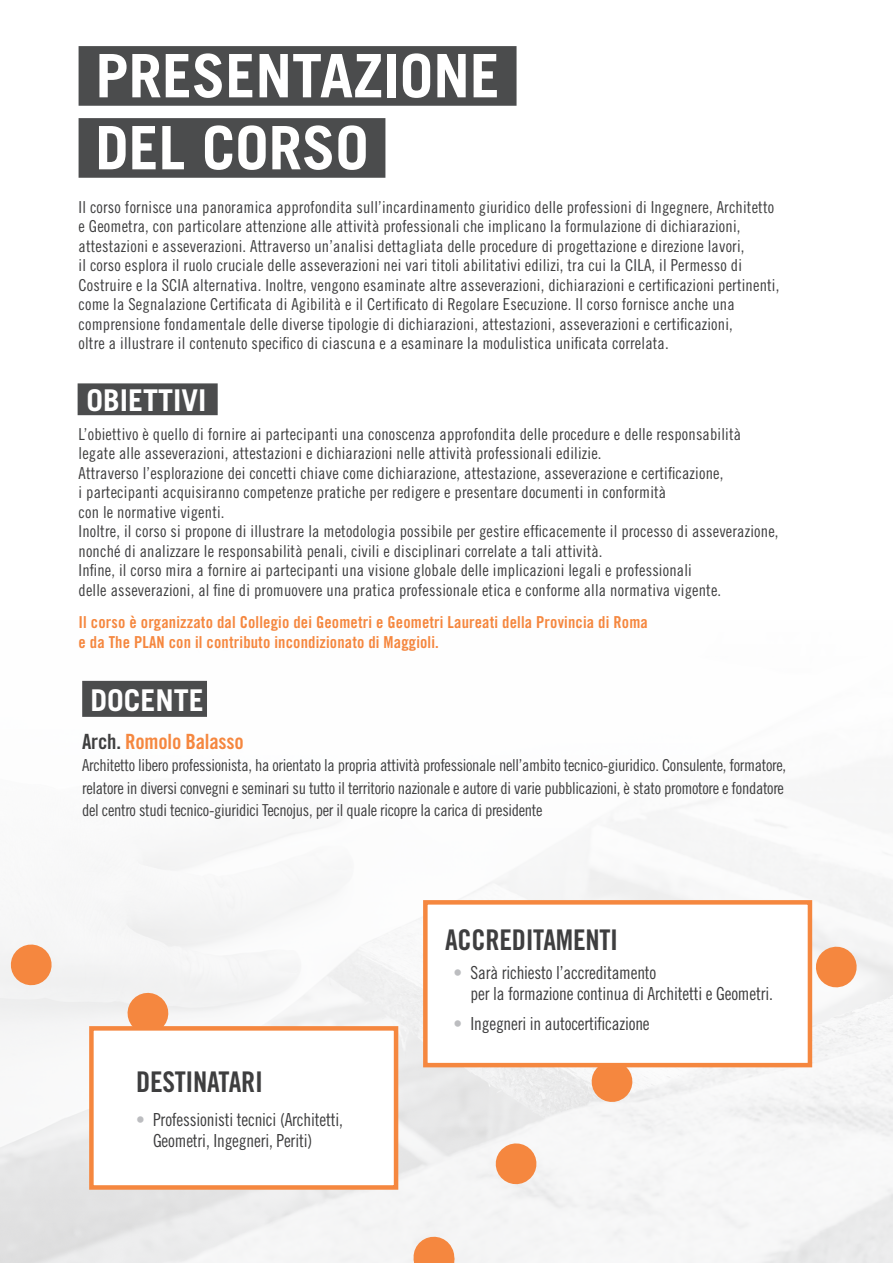
<style>
.page{position:relative;width:893px;height:1263px;background:#fff}
.page>*{position:absolute;margin:0;border:0;box-sizing:border-box;transform-origin:0 0}
.t1{font:700 60px/72px "Trade Gothic LT Std";color:#fff}
.t2{font:700 30px "Trade Gothic LT Std";color:#fff}
.t3{font:28.5px "Trade Gothic LT Std Bd Cn 20";letter-spacing:-.01em;color:#3e3e3f}
.t4{font:21px "Trade Gothic LT Std Bd Cn 20";letter-spacing:-.01em;color:#f5873f}
.t5{font:18px/21px "Trade Gothic LT Std Cn 18";letter-spacing:-.01em;color:#3e3e3f}
.t6{font:16.5px/19.5px "Trade Gothic LT Std Cn 18";letter-spacing:.01em;color:#3e3e3f}
.t7{font:16.5px/22.5px "Trade Gothic LT Std Cn 18";letter-spacing:-.02em;color:#3e3e3f}
.t8{font:16.5px/19.5px "Trade Gothic LT Std Bd Cn 20";letter-spacing:.01em;color:#f5873f}
.s1{color:#3e3e3f}
.s2{color:#bcbdc0}
</style>
<div class="page">
<img style="left:77px;top:46px;width:816px;height:845px">
<div style="left:82px;top:681px;width:125px;height:36px;background:#4b4c4d"></div>
<svg style="left:0;top:885px;width:624px;height:378px"></svg>
<hr style="left:0;top:906px;width:1px;height:40px;background:#f5873f">
<svg style="left:240px;top:891px;width:653px;height:372px"></svg>
<hr style="left:892px;top:907px;width:1px;height:41px;background:#f5873f">
<div style="left:423px;top:900px;width:389px;height:167px;background:#fff;border:4px solid #f5873f"></div>
<div style="left:89px;top:1026px;width:309px;height:164px;background:#fff;border:4px solid #f5873f"></div>
<h1 class="t1" style="left:95px;top:39px;width:406px">PRESENTAZIONE<br>DEL CORSO</h1>
<p class="t6" style="left:79px;top:197px;width:702px">Il corso fornisce una panoramica approfondita sull’incardinamento giuridico delle professioni di Ingegnere, Architetto e Geometra, con particolare attenzione alle attività professionali che implicano la formulazione di dichiarazioni, attestazioni e asseverazioni. Attraverso un’analisi dettagliata delle procedure di progettazione e direzione lavori,<br>il corso esplora il ruolo cruciale delle asseverazioni nei vari titoli abilitativi edilizi, tra cui la CILA, il Permesso di Costruire e la SCIA alternativa. Inoltre, vengono esaminate altre asseverazioni, dichiarazioni e certificazioni pertinenti, come la Segnalazione Certificata di Agibilità e il Certificato di Regolare Esecuzione. Il corso fornisce anche una comprensione fondamentale delle diverse tipologie di dichiarazioni, attestazioni, asseverazioni e certificazioni,<br>oltre a illustrare il contenuto specifico di ciascuna e a esaminare la modulistica unificata correlata.</p>
<h2 class="t2" style="left:86px;top:382px;width:122px">OBIETTIVI</h2>
<p class="t6" style="left:79px;top:424px;width:701px">L’obiettivo è quello di fornire ai partecipanti una conoscenza approfondita delle procedure e delle responsabilità legate alle asseverazioni, attestazioni e dichiarazioni nelle attività professionali edilizie.<br>Attraverso l’esplorazione dei concetti chiave come dichiarazione, attestazione, asseverazione e certificazione,<br>i partecipanti acquisiranno competenze pratiche per redigere e presentare documenti in conformità<br>con le normative vigenti.<br>Inoltre, il corso si propone di illustrare la metodologia possibile per gestire efficacemente il processo di asseverazione, nonché di analizzare le responsabilità penali, civili e disciplinari correlate a tali attività.<br>Infine, il corso mira a fornire ai partecipanti una visione globale delle implicazioni legali e professionali<br>delle asseverazioni, al fine di promuovere una pratica professionale etica e conforme alla normativa vigente.</p>
<p class="t8" style="left:79px;top:612px;width:571px">Il corso è organizzato dal Collegio dei Geometri e Geometri Laureati della Provincia di Roma e da The PLAN con il contributo incondizionato di Maggioli.</p>
<h2 class="t2" style="left:91px;top:682px;width:115px">DOCENTE</h2>
<p class="t4" style="left:82px;top:728px;width:163px"><span class="s1">Arch.</span> Romolo Balasso</p>
<p class="t7" style="left:82px;top:754px;width:705px">Architetto libero professionista, ha orientato la propria attività professionale nell’ambito tecnico-giuridico. Consulente, formatore, relatore in diversi convegni e seminari su tutto il territorio nazionale e autore di varie pubblicazioni, è stato promotore e fondatore del centro studi tecnico-giuridici Tecnojus, per il quale ricopre la carica di presidente</p>
<h3 class="t3" style="left:136px;top:1065px;width:128px">DESTINATARI</h3>
<p class="t5" style="left:153px;top:1109px;width:191px;text-indent:-17px"><span class="s2">•</span> Professionisti tecnici (Architetti,<br>Geometri, Ingegneri, Periti)</p>
<h3 class="t3" style="left:445px;top:922px;width:175px">ACCREDITAMENTI</h3>
<p class="t5" style="left:471px;top:962px;width:304px;text-indent:-17px"><span class="s2">•</span> Sarà richiesto l’accreditamento<br>per la formazione continua di Architetti e Geometri.</p>
<p class="t5" style="left:454px;top:1013px;width:198px"><span class="s2">•</span> Ingegneri in autocertificazione</p>
</div>
